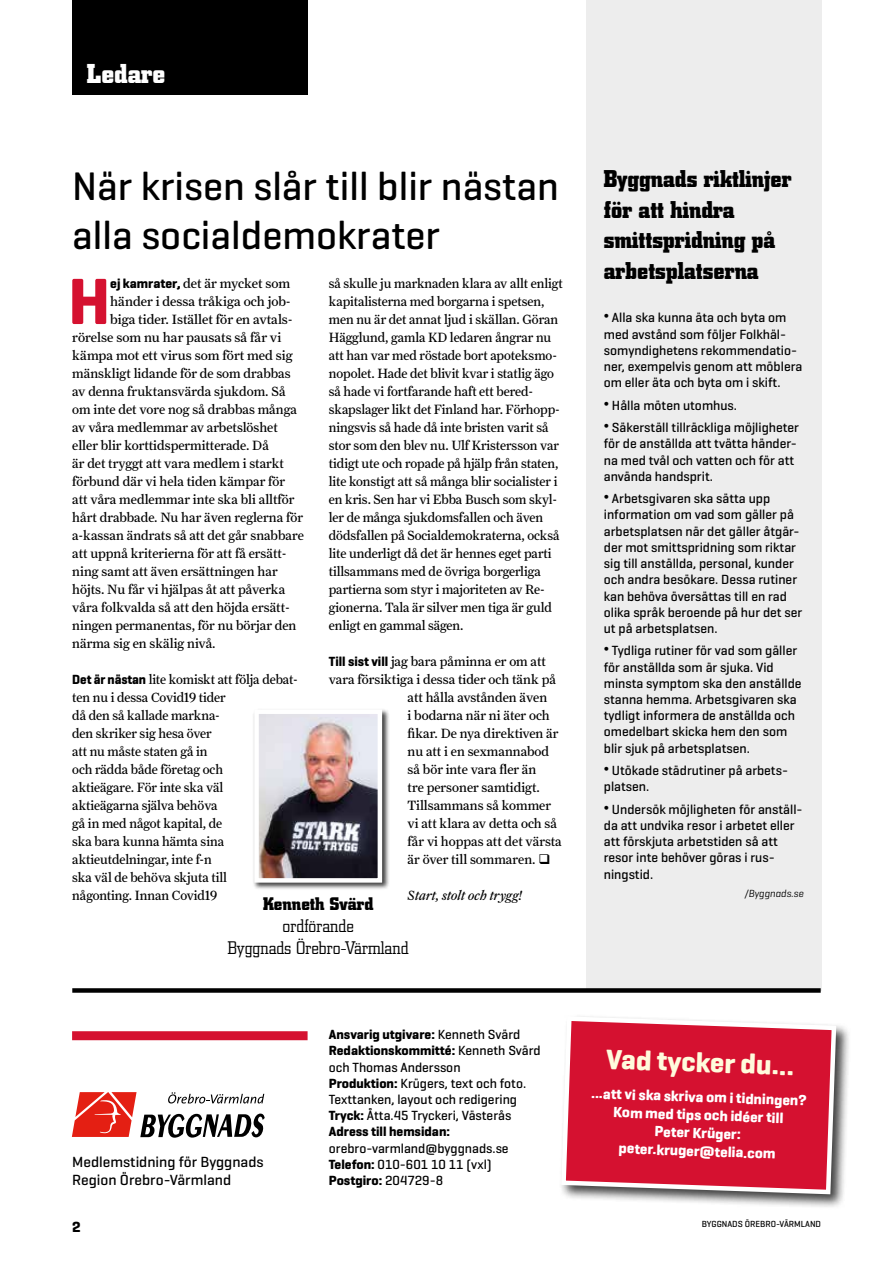
<style>
.page{position:relative;width:893px;height:1263px;background:#fff}
.page>*{position:absolute;margin:0;border:0;box-sizing:border-box;transform-origin:0 0}
.t1{font:700 66.45px "Geogrotesque";color:#d51130}
.t2{font:500 40.5px/48.6px "Geogrotesque";color:#000}
.t3{font:700 28.5px "Geogrotesque";color:#fffbdc}
.t4{font:700 27px "City";color:#fff}
.t5{font:700 24px/30.6px "City";color:#000}
.t6{font:300 18px/21.6px "City";color:#000;text-align:center}
.t7{font:700 18px "City";color:#000}
.t8{font:700 15px/18px "Geogrotesque";color:#fff;text-align:center}
.t9{font:500 15px/18px "Geogrotesque";color:#000}
.t10{font:700 15px "Geogrotesque";color:#000}
.t11{font:500 13.5px/16.2px "Geogrotesque";color:#000}
.t12{font:13.5px/18px "Farnham Text";letter-spacing:-.005em;color:#000;scale:.96 1}
.t13{font:13.5px "Farnham Text";letter-spacing:-.005em;color:#000}
.t14{font:italic 13.5px "Farnham Text";color:#000}
.t15{font:italic 10.5px "Geogrotesque";color:#000}
.t16{font:500 9px "Geogrotesque";color:#000}
.s1{font-family:"Geogrotesque";font-weight:700}
.s2{font-weight:700}
.s3{font-family:"City";font-weight:700;font-size:25.5px}
</style>
<div class="page">
<div style="left:586px;top:0;width:235px;height:990px;background:#ededed"></div>
<div style="left:72px;top:0;width:236px;height:95px;background:#000"></div>
<div style="left:253px;top:708px;width:137px;height:182px;background:#000;opacity:.75"></div>
<img style="left:259px;top:714px;width:118px;height:164px">
<div style="left:254px;top:709px;width:128px;height:174px;border:4px solid #fff"></div>
<div style="left:72px;top:988px;width:749px;height:5px;background:#000"></div>
<div style="left:558px;top:1013px;width:293px;height:196px;background:#000;opacity:.75"></div>
<svg style="left:559px;top:1014px;width:279px;height:183px;background:#d5364f"></svg>
<svg style="left:71px;top:1092px;width:194px;height:46px"></svg>
<div style="left:72px;top:1031px;width:236px;height:9px;background:#d51130"></div>
<h3 class="t4" style="left:87px;top:58px;width:80px">Ledare</h3>
<h2 class="t2" style="left:72px;top:161px;width:488px">När krisen slår till blir nästan alla socialdemokrater</h2>
<p class="t12" style="left:329px;top:274px;width:245px">så skulle ju marknaden klara av allt enligt kapitalisterna med borgarna i spetsen, men nu är det annat ljud i skällan. Göran Hägglund, gamla KD ledaren ångrar nu att han var med röstade bort apoteksmo&shy;nopolet. Hade det blivit kvar i statlig ägo så hade vi fortfarande haft ett bered&shy;skapslager likt det Finland har. Förhopp&shy;ningsvis så hade då inte bristen varit så stor som den blev nu. Ulf Kristersson var tidigt ute och ropade på hjälp från staten, lite konstigt att så många blir socialister i en kris. Sen har vi Ebba Busch som skyl&shy;ler de många sjukdomsfallen och även dödsfallen på Socialdemokraterna, också lite underligt då det är hennes eget parti tillsammans med de övriga borgerliga partierna som styr i majoriteten av Re&shy;gionerna. Tala är silver men tiga är guld enligt en gammal sägen.</p>
<p class="t13" style="left:329px;top:653px;width:219px"><span class="s1">Till sist vill</span> jag bara påminna er om att</p>
<p class="t13" style="left:329px;top:671px;width:229px">vara försiktiga i dessa tider och tänk på</p>
<p class="t13" style="left:408px;top:689px;width:141px">att hålla avstånden även</p>
<p class="t13" style="left:408px;top:707px;width:144px">i bodarna när ni äter och</p>
<p class="t13" style="left:408px;top:725px;width:152px">fikar. De nya direktiven är</p>
<p class="t13" style="left:408px;top:743px;width:143px">nu att i en sexmannabod</p>
<p class="t13" style="left:408px;top:761px;width:130px">så bör inte vara fler än</p>
<p class="t13" style="left:408px;top:779px;width:134px">tre personer samtidigt.</p>
<p class="t13" style="left:408px;top:797px;width:145px">Tillsammans så kommer</p>
<p class="t13" style="left:408px;top:815px;width:151px">vi att klara av detta och så</p>
<p class="t13" style="left:408px;top:833px;width:156px">får vi hoppas att det värsta</p>
<p class="t13" style="left:408px;top:851px;width:144px">är över till sommaren. ❑</p>
<p class="t14" style="left:408px;top:887px;width:116px">Start, stolt och trygg!</p>
<h1 class="t1" style="left:68px;top:260px;width:43px">H</h1>
<p class="t13" style="left:110px;top:275px;width:182px"><span class="s1">ej kamrater,</span> det är mycket som</p>
<p class="t13" style="left:110px;top:293px;width:182px">händer i dessa tråkiga och job-</p>
<p class="t13" style="left:110px;top:311px;width:184px">biga tider. Istället för en avtals-</p>
<p class="t13" style="left:72px;top:329px;width:211px">rörelse som nu har pausats så får vi</p>
<p class="t13" style="left:72px;top:347px;width:222px">kämpa mot ett virus som fört med sig</p>
<p class="t13" style="left:72px;top:365px;width:220px">mänskligt lidande för de som drabbas</p>
<p class="t13" style="left:72px;top:383px;width:215px">av denna fruktansvärda sjukdom. Så</p>
<p class="t13" style="left:72px;top:401px;width:226px">om inte det vore nog så drabbas många</p>
<p class="t13" style="left:72px;top:419px;width:207px">av våra medlemmar av arbetslöshet</p>
<p class="t13" style="left:72px;top:437px;width:198px">eller blir korttidspermitterade. Då</p>
<p class="t13" style="left:72px;top:455px;width:213px">är det tryggt att vara medlem i starkt</p>
<p class="t13" style="left:72px;top:473px;width:214px">förbund där vi hela tiden kämpar för</p>
<p class="t13" style="left:72px;top:491px;width:224px">att våra medlemmar inte ska bli alltför</p>
<p class="t13" style="left:72px;top:509px;width:232px">hårt drabbade. Nu har även reglerna för</p>
<p class="t13" style="left:72px;top:527px;width:233px">a-kassan ändrats så att det går snabbare</p>
<p class="t13" style="left:72px;top:545px;width:216px">att uppnå kriterierna för att få ersätt-</p>
<p class="t13" style="left:72px;top:563px;width:207px">ning samt att även ersättningen har</p>
<p class="t13" style="left:72px;top:581px;width:215px">höjts. Nu får vi hjälpas åt att påverka</p>
<p class="t13" style="left:72px;top:599px;width:219px">våra folkvalda så att den höjda ersätt-</p>
<p class="t13" style="left:72px;top:617px;width:226px">ningen permanentas, för nu börjar den</p>
<p class="t13" style="left:72px;top:635px;width:145px">närma sig en skälig nivå.</p>
<p class="t12" style="left:72px;top:670px;width:237px"><span class="s1">Det är nästan</span> lite komiskt att följa debat&shy;ten nu i dessa Covid19 tider<br>då den så kallade markna-<br>den skriker sig hesa över<br>att nu måste staten gå in<br>och rädda både företag och<br>aktieägare. För inte ska väl<br>aktieägarna själva behöva<br>gå in med något kapital, de<br>ska bara kunna hämta sina aktieutdelningar, inte f-n<br>ska väl de behöva skjuta till<br>någonting. Innan Covid19</p>
<h3 class="t7" style="left:263px;top:894px;width:112px">Kenneth Svärd</h3>
<h3 class="t6" style="left:228px;top:915px;width:182px">ordförande<br>Byggnads Örebro-Värmland</h3>
<p class="t9" style="left:72px;top:1152px;width:193px">Medlemstidning för Byggnads<br>Region Örebro-Värmland</p>
<p class="t11" style="left:329px;top:1026px;width:213px"><span class="s2">Ansvarig utgivare:</span> Kenneth Svärd<br><span class="s2">Redaktionskommitté:</span> Kenneth Svärd och Thomas Andersson<br><span class="s2">Produktion:</span> Krügers, text och foto.<br>Texttanken, layout och redigering<br><span class="s2">Tryck:</span> Åtta.45 Tryckeri, Västerås<br><span class="s2">Adress till hemsidan:</span></p>
<p class="t11" style="left:329px;top:1139px;width:181px">orebro-varmland@byggnads.se<br><span class="s2">Telefon:</span> 010-601 10 11 (vxl)<br><span class="s2">Postgiro:</span> 204729-8</p>
<h3 class="t5" style="left:604px;top:164px;width:189px">Byggnads riktlinjer för att hindra smittspridning på arbetsplatserna</h3>
<p class="t11" style="left:604px;top:309px;width:200px"><span class="s3">·</span> Alla ska kunna äta och byta om med avstånd som följer Folkhäl&shy;somyndighetens rekommendatio&shy;ner, exempelvis genom att möblera om eller äta och byta om i skift.</p>
<p class="t11" style="left:604px;top:393px;width:197px;line-height:22.5px"><span class="s3">·</span> Hålla möten utomhus.<br><span class="s3">·</span> Säkerställ tillräckliga möjligheter</p>
<p class="t11" style="left:604px;top:435px;width:195px">för de anställda att tvätta händer&shy;na med tvål och vatten och för att använda handsprit.</p>
<p class="t11" style="left:604px;top:490px;width:200px"><span class="s3">·</span> Arbetsgivaren ska sätta upp information om vad som gäller på arbetsplatsen när det gäller åtgär&shy;der mot smittspridning som riktar sig till anställda, personal, kunder och andra besökare. Dessa rutiner kan behöva översättas till en rad olika språk beroende på hur det ser ut på arbetsplatsen.</p>
<p class="t11" style="left:604px;top:642px;width:199px"><span class="s3">·</span> Tydliga rutiner för vad som gäller för anställda som är sjuka. Vid minsta symptom ska den anställde stanna hemma. Arbetsgivaren ska tydligt informera de anställda och omedelbart skicka hem den som blir sjuk på arbetsplatsen.</p>
<p class="t11" style="left:604px;top:762px;width:186px"><span class="s3">·</span> Utökade städrutiner på arbets&shy;platsen.</p>
<p class="t11" style="left:604px;top:801px;width:200px"><span class="s3">·</span> Undersök möjligheten för anställ&shy;da att undvika resor i arbetet eller att förskjuta arbetstiden så att resor inte behöver göras i rus&shy;ningstid.</p>
<p class="t15" style="left:744px;top:886px;width:61px">/Byggnads.se</p>
<h3 class="t3" style="left:607px;top:1041px;width:190px;rotate:2deg">Vad tycker du...</h3>
<p class="t8" style="left:592px;top:1084px;width:217px;rotate:2deg">...att vi ska skriva om i tidningen?<br>Kom med tips och idéer till<br>Peter Krüger: peter.kruger@telia.com</p>
<p class="t10" style="left:72px;top:1217px;width:10px">2</p>
<p class="t16" style="left:702px;top:1218px;width:121px">BYGGNADS ÖREBRO-VÄRMLAND</p>
</div>
